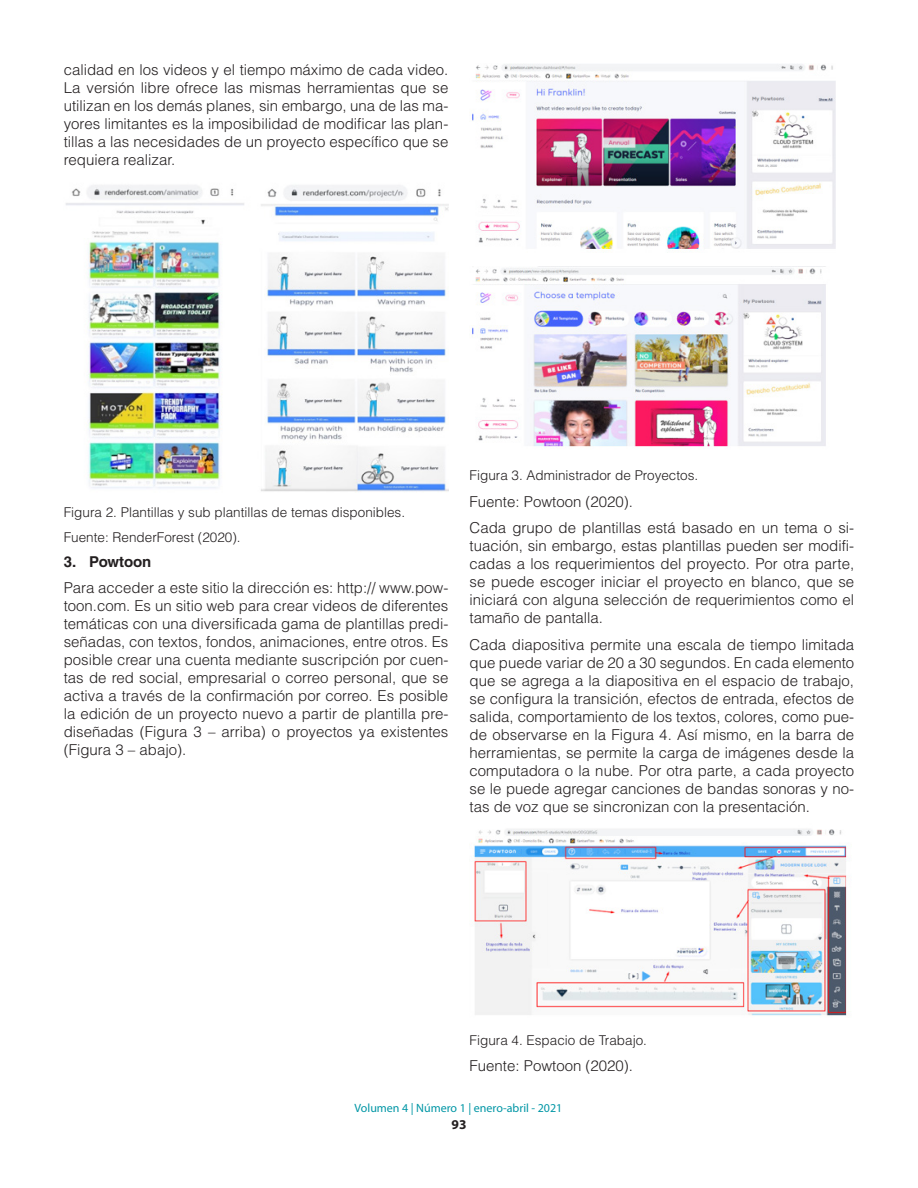
<style>
.page{position:relative;width:918px;height:1188px;background:#fff}
.page>*{position:absolute;margin:0;border:0;box-sizing:border-box;transform-origin:0 0}
.TEXTO{font:300 15px/18px "Helvetica LT Std";color:#231f20;text-align:justify}
.pie_de_foto{font:300 15px "Helvetica LT Std";color:#231f20}
.t1{font:700 15px "Helvetica LT Std";letter-spacing:-.01em;color:#231f20}
.pie_de_foto-2{font:300 13.5px "Helvetica LT Std";color:#231f20}
.t2{font:700 13.5px "Myriad Pro";color:#231f20}
.t3{font:12px "Myriad Pro";color:#0096a5}
</style>
<div class="page">
<img style="left:66px;top:185px;width:382px;height:307px">
<img style="left:471px;top:64px;width:365px;height:384px">
<img style="left:473px;top:829px;width:375px;height:187px">
<p class="TEXTO" style="left:64px;top:60px;width:386px">calidad en los videos y el tiempo máximo de cada video.<br>La versión libre ofrece las mismas herramientas que se utilizan en los demás planes, sin embargo, una de las ma&shy;yores limitantes es la imposibilidad de modificar las plan&shy;tillas a las necesidades de un proyecto específico que se requiera realizar.</p>
<p class="pie_de_foto-2" style="left:64px;top:504px;width:343px">Figura 2. Plantillas y sub plantillas de temas disponibles.</p>
<p class="pie_de_foto-2" style="left:64px;top:528px;width:178px">Fuente: RenderForest (2020).</p>
<p class="t1" style="left:64px;top:552px;width:89px">3. Powtoon</p>
<p class="TEXTO" style="left:64px;top:579px;width:386px">Para acceder a este sitio la dirección es: http:// www.pow&shy;toon.com. Es un sitio web para crear videos de diferentes temáticas con una diversificada gama de plantillas predi&shy;señadas, con textos, fondos, animaciones, entre otros. Es posible crear una cuenta mediante suscripción por cuen&shy;tas de red social, empresarial o correo personal, que se activa a través de la confirmación por correo. Es posible la edición de un proyecto nuevo a partir de plantilla pre&shy;diseñadas (Figura 3 – arriba) o proyectos ya existentes (Figura 3 – abajo).</p>
<p class="pie_de_foto-2" style="left:470px;top:467px;width:230px">Figura 3. Administrador de Proyectos.</p>
<p class="pie_de_foto" style="left:470px;top:492px;width:165px">Fuente: Powtoon (2020).</p>
<p class="TEXTO" style="left:470px;top:519px;width:386px">Cada grupo de plantillas está basado en un tema o si&shy;tuación, sin embargo, estas plantillas pueden ser modifi&shy;cadas a los requerimientos del proyecto. Por otra parte, se puede escoger iniciar el proyecto en blanco, que se iniciará con alguna selección de requerimientos como el tamaño de pantalla.</p>
<p class="TEXTO" style="left:470px;top:635px;width:386px">Cada diapositiva permite una escala de tiempo limitada que puede variar de 20 a 30 segundos. En cada elemento que se agrega a la diapositiva en el espacio de trabajo, se configura la transición, efectos de entrada, efectos de salida, comportamiento de los textos, colores, como pue&shy;de observarse en la Figura 4. Así mismo, en la barra de herramientas, se permite la carga de imágenes desde la computadora o la nube. Por otra parte, a cada proyecto se le puede agregar canciones de bandas sonoras y no&shy;tas de voz que se sincronizan con la presentación.</p>
<p class="pie_de_foto-2" style="left:470px;top:1032px;width:179px">Figura 4. Espacio de Trabajo.</p>
<p class="pie_de_foto" style="left:470px;top:1057px;width:165px">Fuente: Powtoon (2020).</p>
<p class="t3" style="left:355px;top:1101px;width:209px">Volumen 4 | Número 1 | enero-abril - 2021</p>
<p class="t2" style="left:452px;top:1116px;width:16px">93</p>
</div>
